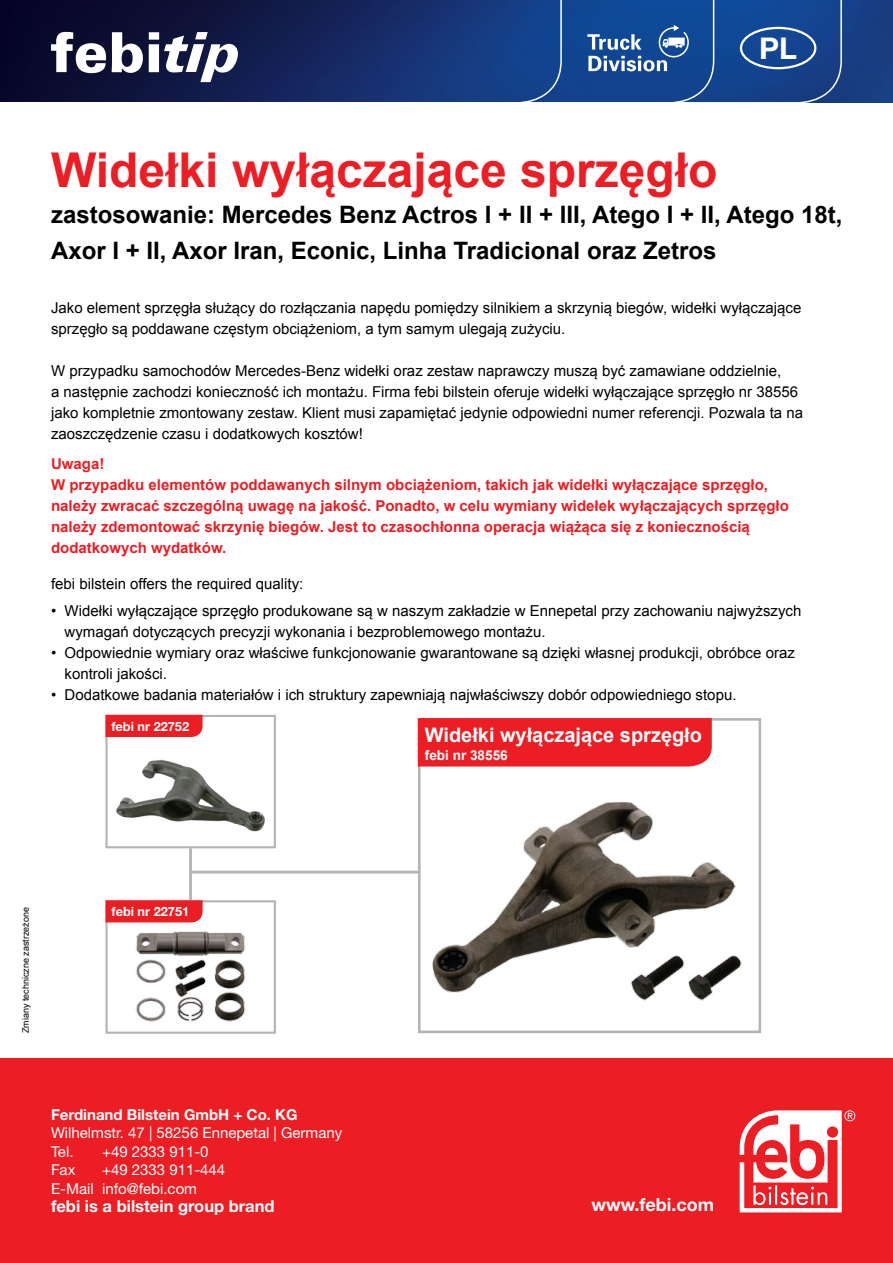
<style>
.page{position:relative;width:893px;height:1263px;background:#fff}
.page>*{position:absolute;margin:0;border:0;box-sizing:border-box;transform-origin:0 0}
.t1{font:700 48px "Arial";color:#ed1d24}
.t2{font:700 30px "Helvetica Neue LT Std";color:#fff}
.t3{font:700 24px/36px "Arial";color:#000}
.t4{font:700 19.95px "Arial";color:#fff}
.t5{font:700 18px "Helvetica Neue LT Std";color:#fff}
.t6{font:700 16.5px "Helvetica Neue LT Std";color:#fff}
.t7{font:15px/21px "Arial";color:#000}
.t8{font:700 15px/21px "Arial";color:#ed1d24}
.t9{font:15px/18.3px "Helvetica Neue LT Std";color:#fff}
.t10{font:700 15px "Helvetica Neue LT Std";color:#fff}
.t11{font:700 13.5px "Arial";color:#fff}
.t12{font:700 12.75px "Helvetica Neue LT Std";color:#fff}
.t13{font:9px "Arial";color:#000}
</style>
<div class="page">
<div style="left:418px;top:718px;width:343px;height:315px;border:3px solid #b5b3b3"></div>
<div style="left:418px;top:718px;width:294px;height:48px;background:#ed1d24"></div>
<div style="left:843px;top:0;width:50px;height:102px;background:#183d81"></div>
<svg style="left:563px;top:0;width:280px;height:103px;background:#1a4b94"></svg>
<svg style="left:0;top:0;width:563px;height:102px;background:#12255c"></svg>
<div style="left:740px;top:27px;width:76px;height:42px;border:2px solid #fff;border-radius:50%"></div>
<div style="left:0;top:1059px;width:893px;height:204px;background:#ed1d24"></div>
<svg style="left:740px;top:1110px;width:115px;height:102px"></svg>
<svg style="left:587px;top:25px;width:102px;height:46px"></svg>
<div style="left:105px;top:715px;width:171px;height:133px;border:2px solid #b5b3b3"></div>
<div style="left:105px;top:900px;width:171px;height:134px;border:2px solid #b5b3b3"></div>
<hr style="left:189px;top:871px;width:230px;height:2px;background:#b5b3b3">
<hr style="left:189px;top:848px;width:3px;height:52px;background:#b5b3b3">
<div style="left:105px;top:715px;width:98px;height:22px;background:#ed1d24"></div>
<svg style="left:105px;top:900px;width:98px;height:22px;background:#ec232a"></svg>
<img style="left:432px;top:802px;width:310px;height:199px">
<img style="left:116px;top:759px;width:149px;height:73px">
<img style="left:135px;top:931px;width:111px;height:91px">
<svg style="left:51px;top:32px;width:187px;height:50px"></svg>
<h2 class="t2" style="left:759px;top:30px;width:39px">PL</h2>
<h1 class="t1" style="left:51px;top:138px;width:668px">Widełki wyłączające sprzęgło</h1>
<h3 class="t3" style="left:51px;top:197px;width:793px">zastosowanie: Mercedes Benz Actros I + II + III, Atego I + II, Atego 18t,<br>Axor I + II, Axor Iran, Econic, Linha Tradicional oraz Zetros</h3>
<p class="t7" style="left:51px;top:297px;width:752px">Jako element sprzęgła służący do rozłączania napędu pomiędzy silnikiem a skrzynią biegów, widełki wyłączające sprzęgło są poddawane częstym obciążeniom, a tym samym ulegają zużyciu.</p>
<p class="t7" style="left:51px;top:360px;width:753px">W przypadku samochodów Mercedes-Benz widełki oraz zestaw naprawczy muszą być zamawiane oddzielnie,<br>a następnie zachodzi konieczność ich montażu. Firma febi bilstein oferuje widełki wyłączające sprzęgło nr 38556 jako kompletnie zmontowany zestaw. Klient musi zapamiętać jedynie odpowiedni numer referencji. Pozwala ta na zaoszczędzenie czasu i dodatkowych kosztów!</p>
<p class="t8" style="left:51px;top:453px;width:739px">Uwaga!<br>W przypadku elementów poddawanych silnym obciążeniom, takich jak widełki wyłączające sprzęgło, należy zwracać szczególną uwagę na jakość. Ponadto, w celu wymiany widełek wyłączających sprzęgło należy zdemontować skrzynię biegów. Jest to czasochłonna operacja wiążąca się z koniecznością dodatkowych wydatków.</p>
<p class="t7" style="left:51px;top:573px;width:254px">febi bilstein offers the required quality:</p>
<p class="t7" style="left:65px;top:600px;width:738px;text-indent:-14px">• Widełki wyłączające sprzęgło produkowane są w naszym zakładzie w Ennepetal przy zachowaniu najwyższych wymagań dotyczących precyzji wykonania i bezproblemowego montażu.</p>
<p class="t7" style="left:65px;top:642px;width:732px;text-indent:-14px">• Odpowiednie wymiary oraz właściwe funkcjonowanie gwarantowane są dzięki własnej produkcji, obróbce oraz kontroli jakości.</p>
<p class="t7" style="left:51px;top:684px;width:687px">• Dodatkowe badania materiałów i ich struktury zapewniają najwłaściwszy dobór odpowiedniego stopu.</p>
<p class="t12" style="left:111px;top:718px;width:79px">febi nr 22752</p>
<h3 class="t4" style="left:425px;top:721px;width:279px">Widełki wyłączające sprzęgło</h3>
<p class="t11" style="left:425px;top:746px;width:84px">febi nr 38556</p>
<p class="t13" style="left:20px;top:1033px;width:128px;rotate:-90deg">Zmiany techniczne zastrzeżone</p>
<p class="t12" style="left:111px;top:904px;width:79px">febi nr 22751</p>
<p class="t10" style="left:51px;top:1105px;width:248px">Ferdinand Bilstein GmbH + Co. KG</p>
<p class="t9" style="left:51px;top:1124px;width:293px">Wilhelmstr. 47 | 58256 Ennepetal | Germany<br>Tel.</p>
<p class="t9" style="left:102px;top:1142px;width:108px">+49 2333 911-0</p>
<p class="t9" style="left:51px;top:1160px;width:26px">Fax</p>
<p class="t9" style="left:51px;top:1160px;width:176px;text-indent:51px">+49 2333 911-444<br>E-Mail info@febi.com</p>
<p class="t6" style="left:51px;top:1196px;width:225px">febi is a bilstein group brand</p>
<p class="t5" style="left:592px;top:1194px;width:124px">www.febi.com</p>
</div>
